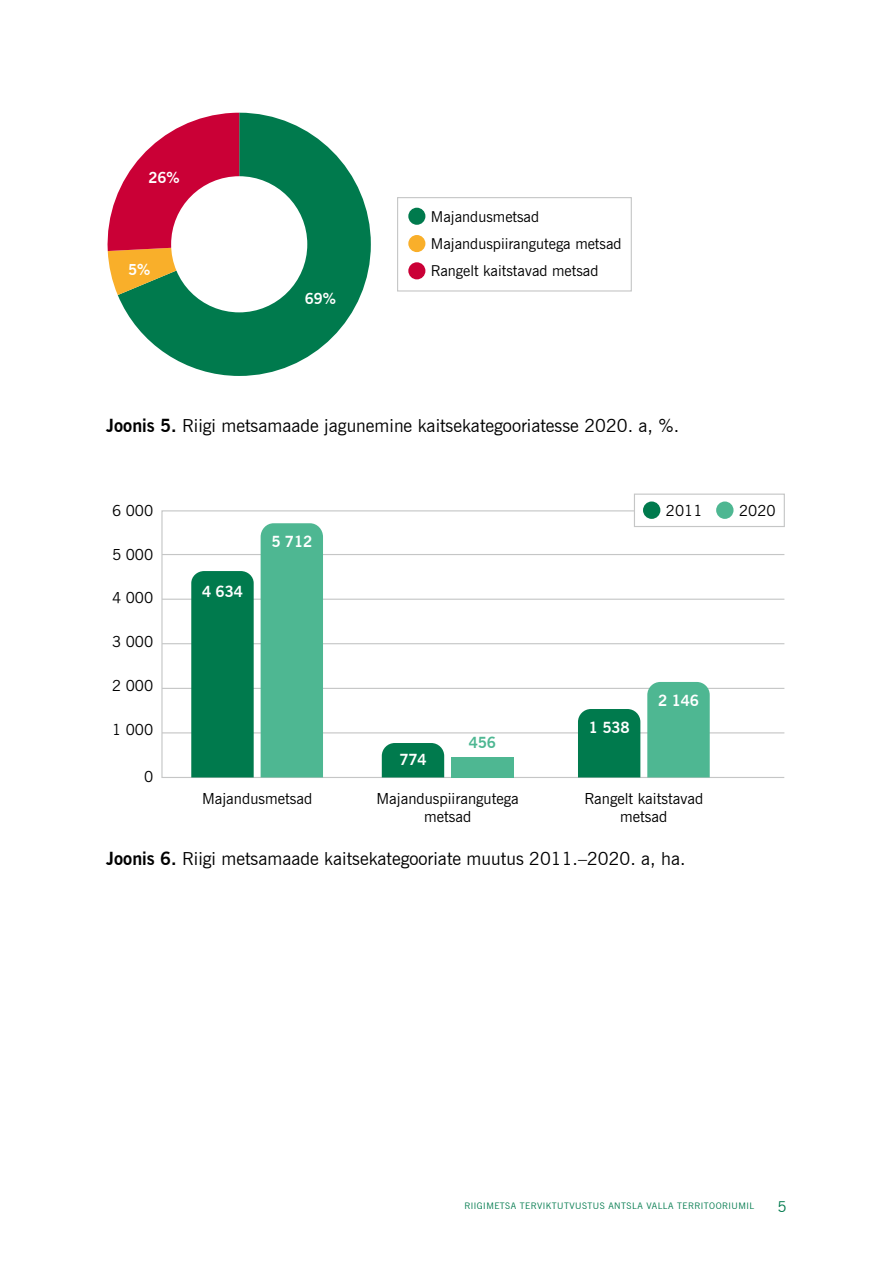
<style>
.page{position:relative;width:893px;height:1263px;background:#fff}
.page>*{position:absolute;margin:0;border:0;box-sizing:border-box;transform-origin:0 0}
.t1{font:18px "News Gothic BT";color:#000}
.t2{font:15.3px/18.3px "News Gothic BT";color:#000;text-align:center}
.t3{font:700 15.3px "News Gothic BT";letter-spacing:-.01em;color:#fff}
.t4{font:700 15.3px "News Gothic BT";color:#4eb792}
.t5{font:15px/27.3px "News Gothic BT";color:#000}
.t6{font:700 15px "News Gothic BT";color:#fff}
.t7{font:15px "News Gothic BT";color:#007a4d}
.t8{font:9px "News Gothic BT";letter-spacing:.05em;color:#007a4d}
.s1{font-weight:700}
</style>
<div class="page">
<svg style="left:118px;top:113px;width:253px;height:263px;fill:#007a4d"></svg>
<svg style="left:107px;top:113px;width:132px;height:182px"></svg>
<div style="left:171px;top:176px;width:136px;height:136px;background:#fff;border-radius:50%"></div>
<div style="left:397px;top:197px;width:235px;height:95px;border:1px solid #c5c6c6"></div>
<div style="left:408px;top:208px;width:17px;height:17px;background:#007a4d;border-radius:50%"></div>
<div style="left:408px;top:235px;width:17px;height:17px;background:#f9af2a;border-radius:50%"></div>
<div style="left:408px;top:262px;width:17px;height:17px;background:#ca0036;border-radius:50%"></div>
<hr style="left:162px;top:732px;width:622px;height:1px;background:#c5c6c6">
<hr style="left:162px;top:688px;width:622px;height:1px;background:#c5c6c6">
<hr style="left:162px;top:643px;width:622px;height:1px;background:#c5c6c6">
<hr style="left:162px;top:599px;width:622px;height:1px;background:#c5c6c6">
<hr style="left:162px;top:554px;width:622px;height:1px;background:#c5c6c6">
<div style="left:647px;top:682px;width:63px;height:95px;background:#4eb792"></div>
<div style="left:578px;top:709px;width:62px;height:68px;background:#007a4d"></div>
<div style="left:451px;top:757px;width:62px;height:20px;background:#4eb792"></div>
<div style="left:382px;top:743px;width:62px;height:34px;background:#007a4d"></div>
<div style="left:261px;top:523px;width:62px;height:254px;background:#4eb792"></div>
<div style="left:191px;top:571px;width:63px;height:206px;background:#007a4d"></div>
<div style="left:634px;top:494px;width:151px;height:33px;border:1px solid #c5c6c6"></div>
<div style="left:643px;top:501px;width:17px;height:18px;background:#007a4d;border-radius:50%"></div>
<div style="left:716px;top:501px;width:17px;height:18px;background:#4eb792;border-radius:50%"></div>
<p class="t6" style="left:148px;top:169px;width:33px">26%</p>
<p class="t6" style="left:128px;top:260px;width:24px">5%</p>
<p class="t6" style="left:305px;top:290px;width:33px">69%</p>
<p class="t5" style="left:431px;top:202px;width:192px">Majandusmetsad<br>Majanduspiirangutega metsad<br>Rangelt kaitstavad metsad</p>
<p class="t1" style="left:106px;top:414px;width:574px"><span class="s1">Joonis 5.</span> Riigi metsamaade jagunemine kaitsekategooriatesse 2020. a, %.</p>
<p class="t2" style="left:112px;top:501px;width:43px">6 000</p>
<p class="t2" style="left:112px;top:545px;width:43px">5 000</p>
<p class="t2" style="left:112px;top:589px;width:43px">4 000</p>
<p class="t2" style="left:112px;top:632px;width:43px">3 000</p>
<p class="t2" style="left:112px;top:676px;width:43px">2 000</p>
<p class="t2" style="left:112px;top:720px;width:43px">1 000</p>
<p class="t2" style="left:144px;top:767px;width:11px">0</p>
<p class="t3" style="left:202px;top:582px;width:42px">4 634</p>
<p class="t3" style="left:271px;top:532px;width:42px">5 712</p>
<p class="t3" style="left:399px;top:750px;width:29px">774</p>
<p class="t4" style="left:469px;top:733px;width:29px">456</p>
<p class="t2" style="left:666px;top:501px;width:38px">2011</p>
<p class="t2" style="left:739px;top:501px;width:38px">2020</p>
<p class="t3" style="left:589px;top:718px;width:42px">1 538</p>
<p class="t3" style="left:658px;top:691px;width:42px">2 146</p>
<p class="t2" style="left:202px;top:789px;width:112px">Majandusmetsad</p>
<p class="t2" style="left:376px;top:789px;width:144px">Majanduspiirangutega metsad</p>
<p class="t2" style="left:584px;top:789px;width:120px">Rangelt kaitstavad metsad</p>
<p class="t1" style="left:106px;top:848px;width:581px"><span class="s1">Joonis 6.</span> Riigi metsamaade kaitsekategooriate muutus 2011.–2020. a, ha.</p>
<p class="t8" style="left:465px;top:1200px;width:291px">RIIGIMETSA TERVIKTUTVUSTUS ANTSLA VALLA TERRITOORIUMIL</p>
<p class="t7" style="left:778px;top:1197px;width:11px">5</p>
</div>
